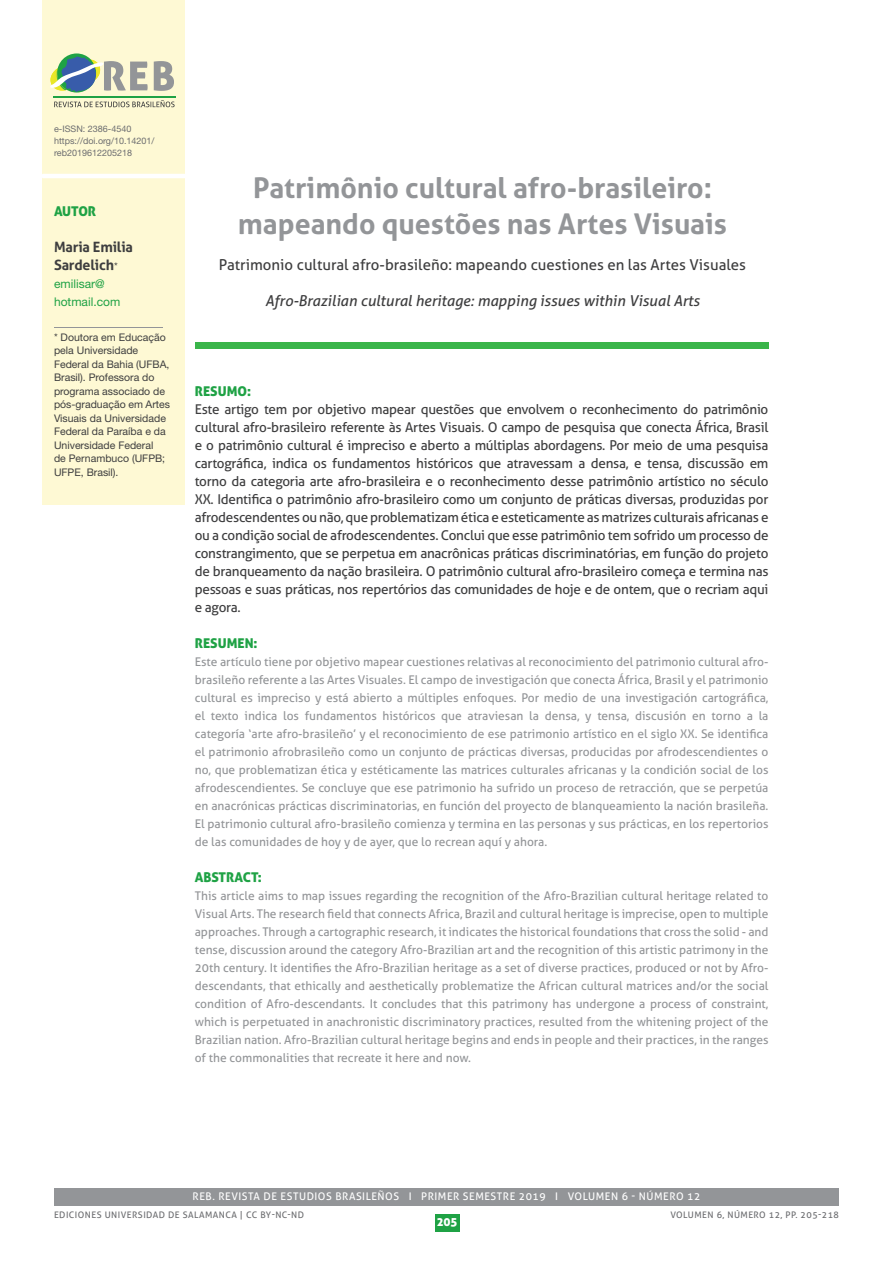
<style>
.page{position:relative;width:893px;height:1263px;background:#fff}
.page>*{position:absolute;margin:0;border:0;box-sizing:border-box;transform-origin:0 0}
.t1{font:700 28.5px/36px "Aller";color:#939598;text-align:center}
.t2{font:15px "Aller";color:#3e3e3f}
.t3{font:italic 15px "Aller";color:#3e3e3f}
.t4{font:700 14.25px/18px "Aller";letter-spacing:-.01em;color:#3e3e3f}
.t5{font:13.5px/18px "Aller";letter-spacing:-.02em;color:#3e3e3f;text-align:justify}
.t6{font:13.5px "Aller Display";color:#1fa245}
.t7{font:12px/18px "Aller";color:#939598;text-align:justify}
.t8{font:12px/18px "Helvetica Neue";color:#1fa245}
.t9{font:12px "Aller Display";color:#fff}
.t10{font:10.5px/13.5px "Helvetica Neue";color:#3e3e3f}
.t11{font:10.5px "Aller";letter-spacing:.05em;color:#fff}
.t12{font:9px "Aller";letter-spacing:.05em;color:#6c6d70}
.t13{font:9px/12px "Helvetica Neue";color:#6c6d70}
.s1{font-family:"Helvetica Neue";font-weight:400;font-size:10.5px}
</style>
<div class="page">
<div style="left:54px;top:1187px;width:785px;height:18px;background:#939598"></div>
<div style="left:435px;top:1214px;width:24px;height:17px;background:#1fa245"></div>
<div style="left:195px;top:342px;width:573px;height:6px;background:#3ab54a"></div>
<div style="left:43px;top:0;width:142px;height:504px;background:#fef9d4"></div>
<svg style="left:154px;top:61px;width:20px;height:30px"></svg>
<svg style="left:54px;top:100px;width:121px;height:7px"></svg>
<hr style="left:53px;top:96px;width:123px;height:2px;background:#1fa245">
<svg style="left:57px;top:53px;width:39px;height:40px"></svg>
<svg style="left:50px;top:56px;width:98px;height:36px"></svg>
<svg style="left:43px;top:174px;width:142px;height:4px"></svg>
<hr style="left:54px;top:327px;width:108px;height:1px;background:#939598">
<p class="t13" style="left:54px;top:123px;width:102px">e-ISSN: 2386-4540 https://doi.org/10.14201/ reb2019612205218</p>
<p class="t6" style="left:54px;top:203px;width:44px">AUTOR</p>
<p class="t4" style="left:54px;top:238px;width:81px">Maria Emilia<br>Sardelich<span class="s1">*</span></p>
<p class="t8" style="left:54px;top:275px;width:68px">emilisar@ hotmail.com</p>
<p class="t10" style="left:54px;top:330px;width:118px">* Doutora em Educação pela Universidade<br>Federal da Bahia (UFBA,<br>Brasil). Professora do programa associado de pós-graduação em Artes<br>Visuais da Universidade<br>Federal da Paraíba e da<br>Universidade Federal<br>de Pernambuco (UFPB;<br>UFPE, Brasil).</p>
<h1 class="t1" style="left:238px;top:170px;width:491px">Patrimônio cultural afro-brasileiro: mapeando questões nas Artes Visuais</h1>
<p class="t2" style="left:219px;top:256px;width:529px">Patrimonio cultural afro-brasileño: mapeando cuestiones en las Artes Visuales</p>
<p class="t3" style="left:265px;top:292px;width:436px">Afro-Brazilian cultural heritage: mapping issues within Visual Arts</p>
<p class="t6" style="left:195px;top:383px;width:58px">RESUMO:</p>
<p class="t5" style="left:195px;top:400px;width:575px">Este artigo tem por objetivo mapear questões que envolvem o reconhecimento do patrimônio cultural afro-brasileiro referente às Artes Visuais. O campo de pesquisa que conecta África, Brasil e o patrimônio cultural é impreciso e aberto a múltiplas abordagens. Por meio de uma pesquisa cartográfica, indica os fundamentos históricos que atravessam a densa, e tensa, discussão em torno da categoria arte afro-brasileira e o reconhecimento desse patrimônio artístico no século XX. Identifica o patrimônio afro-brasileiro como um conjunto de práticas diversas, produzidas por afrodescendentes ou não, que problematizam ética e esteticamente as matrizes culturais africanas e ou a condição social de afrodescendentes. Conclui que esse patrimônio tem sofrido um processo de constrangimento, que se perpetua em anacrônicas práticas discriminatórias, em função do projeto de branqueamento da nação brasileira. O patrimônio cultural afro-brasileiro começa e termina nas pessoas e suas práticas, nos repertórios das comunidades de hoje e de ontem, que o recriam aqui e agora.</p>
<p class="t6" style="left:195px;top:635px;width:64px">RESUMEN:</p>
<p class="t7" style="left:195px;top:653px;width:575px">Este artículo tiene por objetivo mapear cuestiones relativas al reconocimiento del patrimonio cultural afro&shy;brasileño referente a las Artes Visuales. El campo de investigación que conecta África, Brasil y el patrimonio cultural es impreciso y está abierto a múltiples enfoques. Por medio de una investigación cartográfica, el texto indica los fundamentos históricos que atraviesan la densa, y tensa, discusión en torno a la categoría ‘arte afro-brasileño’ y el reconocimiento de ese patrimonio artístico en el siglo XX. Se identifica el patrimonio afrobrasileño como un conjunto de prácticas diversas, producidas por afrodescendientes o no, que problematizan ética y estéticamente las matrices culturales africanas y la condición social de los afrodescendientes. Se concluye que ese patrimonio ha sufrido un proceso de retracción, que se perpetúa en anacrónicas prácticas discriminatorias, en función del proyecto de blanqueamiento la nación brasileña.<br>El patrimonio cultural afro-brasileño comienza y termina en las personas y sus prácticas, en los repertorios de las comunidades de hoy y de ayer, que lo recrean aquí y ahora.</p>
<p class="t6" style="left:195px;top:869px;width:68px">ABSTRACT:</p>
<p class="t7" style="left:195px;top:887px;width:575px">This article aims to map issues regarding the recognition of the Afro-Brazilian cultural heritage related to Visual Arts. The research field that connects Africa, Brazil and cultural heritage is imprecise, open to multiple approaches. Through a cartographic research, it indicates the historical foundations that cross the solid - and tense, discussion around the category Afro-Brazilian art and the recognition of this artistic patrimony in the 20th century. It identifies the Afro-Brazilian heritage as a set of diverse practices, produced or not by Afro&shy;descendants, that ethically and aesthetically problematize the African cultural matrices and/or the social condition of Afro-descendants. It concludes that this patrimony has undergone a process of constraint, which is perpetuated in anachronistic discriminatory practices, resulted from the whitening project of the Brazilian nation. Afro-Brazilian cultural heritage begins and ends in people and their practices, in the ranges of the commonalities that recreate it here and now.</p>
<p class="t11" style="left:193px;top:1190px;width:509px">REB. REVISTA DE ESTUDIOS BRASILEÑOS I PRIMER SEMESTRE 2019 I VOLUMEN 6 - NÚMERO 12</p>
<p class="t9" style="left:437px;top:1214px;width:21px">205</p>
<p class="t12" style="left:54px;top:1210px;width:252px">EDICIONES UNIVERSIDAD DE SALAMANCA | CC BY-NC-ND</p>
<p class="t12" style="left:670px;top:1210px;width:170px">VOLUMEN 6, NÚMERO 12, PP. 205-218</p>
</div>
